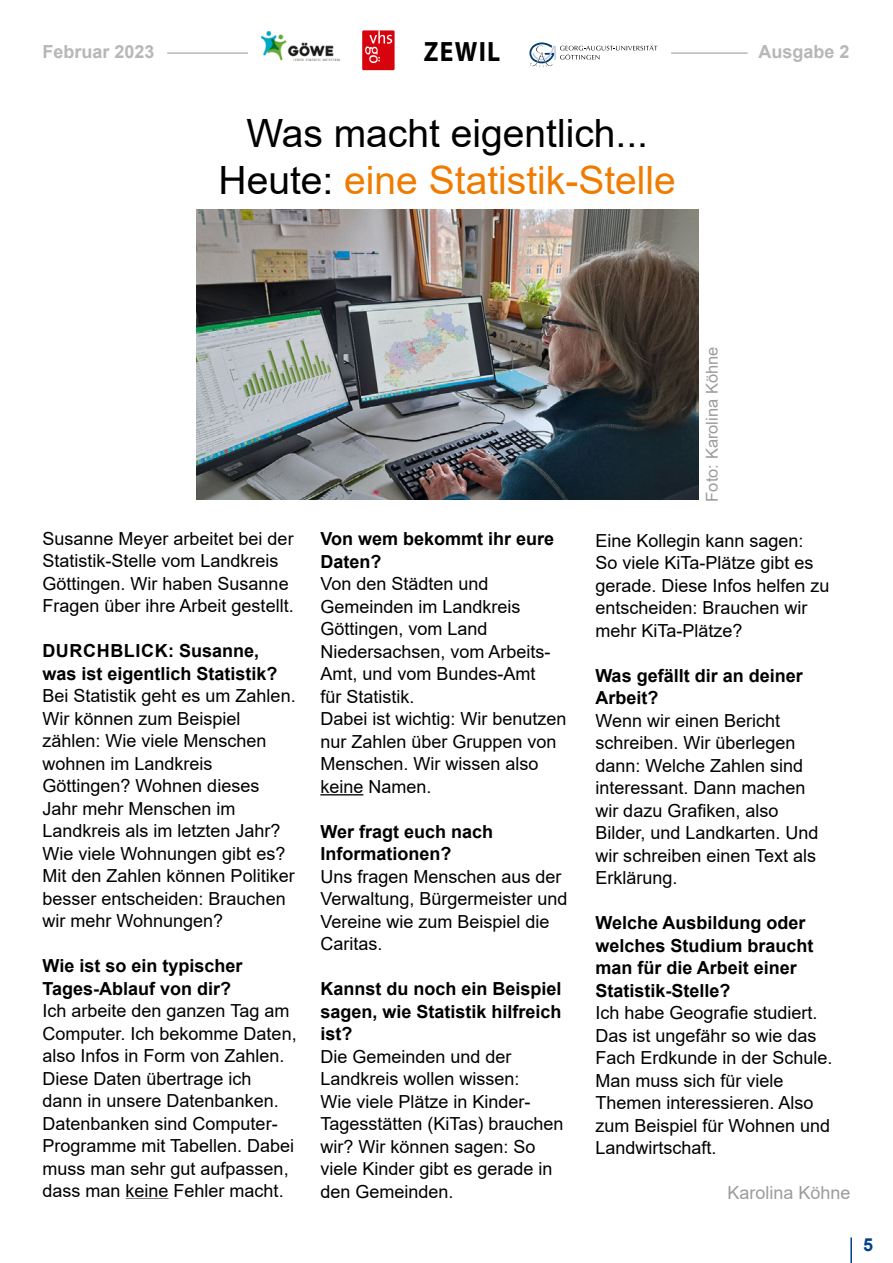
<style>
.page{position:relative;width:893px;height:1263px;background:#fff}
.page>*{position:absolute;margin:0;border:0;box-sizing:border-box;transform-origin:0 0}
.t1{font:39px/46.8px "Arial";color:#000;text-align:center}
.t2{font:700 28.05px "Myriad Pro";letter-spacing:.05em;color:#000;scale:.91 1}
.t3{font:18px/22.5px "Arial";color:#000}
.t4{font:700 18px/22.5px "Arial";color:#000}
.t5{font:700 18px "Arial";color:#b6b7b8}
.t6{font:18px "Arial";color:#9c9c9d}
.t7{font:700 18px "Arial";color:#004188}
.t8{font:16.5px "Arial";color:#9c9c9d}
.s1{color:#ef7c00}
</style>
<div class="page">
<hr style="left:850px;top:1237px;width:2px;height:26px;background:#004188">
<hr style="left:126px;top:1198px;width:43px;height:2px;background:#000">
<hr style="left:320px;top:794px;width:43px;height:1px;background:#000">
<img style="left:196px;top:209px;width:503px;height:291px">
<div style="left:47px;top:1199px;width:255px;height:24px;background:#fff"></div>
<hr style="left:167px;top:52px;width:81px;height:2px;background:#b6b7b8">
<hr style="left:671px;top:52px;width:77px;height:2px;background:#b6b7b8">
<svg style="left:529px;top:42px;width:128px;height:25px"></svg>
<img style="left:261px;top:32px;width:78px;height:29px">
<div style="left:362px;top:31px;width:33px;height:39px;background:#d7040d"></div>
<svg style="left:365px;top:31px;width:27px;height:32px"></svg>
<p class="t5" style="left:43px;top:39px;width:114px">Februar 2023</p>
<h2 class="t2" style="left:424px;top:33px;width:86px">ZEWIL</h2>
<p class="t5" style="left:759px;top:39px;width:93px">Ausgabe 2</p>
<h1 class="t1" style="left:219px;top:110px;width:459px">Was macht eigentlich...<br>Heute: <span class="s1">eine Statistik-Stelle</span></h1>
<p class="t3" style="left:43px;top:527px;width:253px">Susanne Meyer arbeitet bei der<br>Statistik-Stelle vom Landkreis<br>Göttingen. Wir haben Susanne<br>Fragen über ihre Arbeit gestellt.</p>
<p class="t4" style="left:43px;top:640px;width:237px">DURCHBLICK: Susanne, was ist eigentlich Statistik?</p>
<p class="t3" style="left:43px;top:684px;width:255px">Bei Statistik geht es um Zahlen.<br>Wir können zum Beispiel zählen: Wie viele Menschen wohnen im Landkreis<br>Göttingen? Wohnen dieses<br>Jahr mehr Menschen im<br>Landkreis als im letzten Jahr?<br>Wie viele Wohnungen gibt es?<br>Mit den Zahlen können Politiker besser entscheiden: Brauchen wir mehr Wohnungen?</p>
<p class="t4" style="left:43px;top:955px;width:201px">Wie ist so ein typischer<br>Tages-Ablauf von dir?</p>
<p class="t3" style="left:43px;top:999px;width:256px">Ich arbeite den ganzen Tag am<br>Computer. Ich bekomme Daten, also Infos in Form von Zahlen.<br>Diese Daten übertrage ich<br>dann in unsere Datenbanken.<br>Datenbanken sind Computer-<br>Programme mit Tabellen. Dabei muss man sehr gut aufpassen, dass man keine Fehler macht.</p>
<p class="t4" style="left:320px;top:528px;width:235px">Von wem bekommt ihr eure<br>Daten?</p>
<p class="t3" style="left:320px;top:573px;width:248px">Von den Städten und<br>Gemeinden im Landkreis<br>Göttingen, vom Land<br>Niedersachsen, vom Arbeits-<br>Amt, und vom Bundes-Amt<br>für Statistik.<br>Dabei ist wichtig: Wir benutzen nur Zahlen über Gruppen von<br>Menschen. Wir wissen also keine Namen.</p>
<p class="t4" style="left:320px;top:820px;width:174px">Wer fragt euch nach<br>Informationen?</p>
<p class="t3" style="left:320px;top:865px;width:249px">Uns fragen Menschen aus der<br>Verwaltung, Bürgermeister und<br>Vereine wie zum Beispiel die<br>Caritas.</p>
<p class="t4" style="left:320px;top:978px;width:243px;text-align:justify">Kannst du noch ein Beispiel sagen, wie Statistik hilfreich ist?</p>
<p class="t3" style="left:320px;top:1045px;width:245px">Die Gemeinden und der<br>Landkreis wollen wissen:<br>Wie viele Plätze in Kinder-<br>Tagesstätten (KiTas) brauchen wir? Wir können sagen: So viele Kinder gibt es gerade in den Gemeinden.</p>
<p class="t8" style="left:701px;top:502px;width:157px;rotate:-90deg">Foto: Karolina Köhne</p>
<p class="t3" style="left:595px;top:529px;width:236px">Eine Kollegin kann sagen:<br>So viele KiTa-Plätze gibt es gerade. Diese Infos helfen zu entscheiden: Brauchen wir mehr KiTa-Plätze?</p>
<p class="t4" style="left:595px;top:664px;width:209px">Was gefällt dir an deiner<br>Arbeit?</p>
<p class="t3" style="left:595px;top:709px;width:225px">Wenn wir einen Bericht schreiben. Wir überlegen dann: Welche Zahlen sind interessant. Dann machen wir dazu Grafiken, also<br>Bilder, und Landkarten. Und wir schreiben einen Text als<br>Erklärung.</p>
<p class="t4" style="left:595px;top:912px;width:220px">Welche Ausbildung oder welches Studium braucht man für die Arbeit einer<br>Statistik-Stelle?</p>
<p class="t3" style="left:595px;top:1002px;width:239px">Ich habe Geografie studiert.<br>Das ist ungefähr so wie das<br>Fach Erdkunde in der Schule.<br>Man muss sich für viele<br>Themen interessieren. Also zum Beispiel für Wohnen und<br>Landwirtschaft.</p>
<p class="t6" style="left:727px;top:1181px;width:125px">Karolina Köhne</p>
<p class="t7" style="left:863px;top:1231px;width:12px">5</p>
</div>
